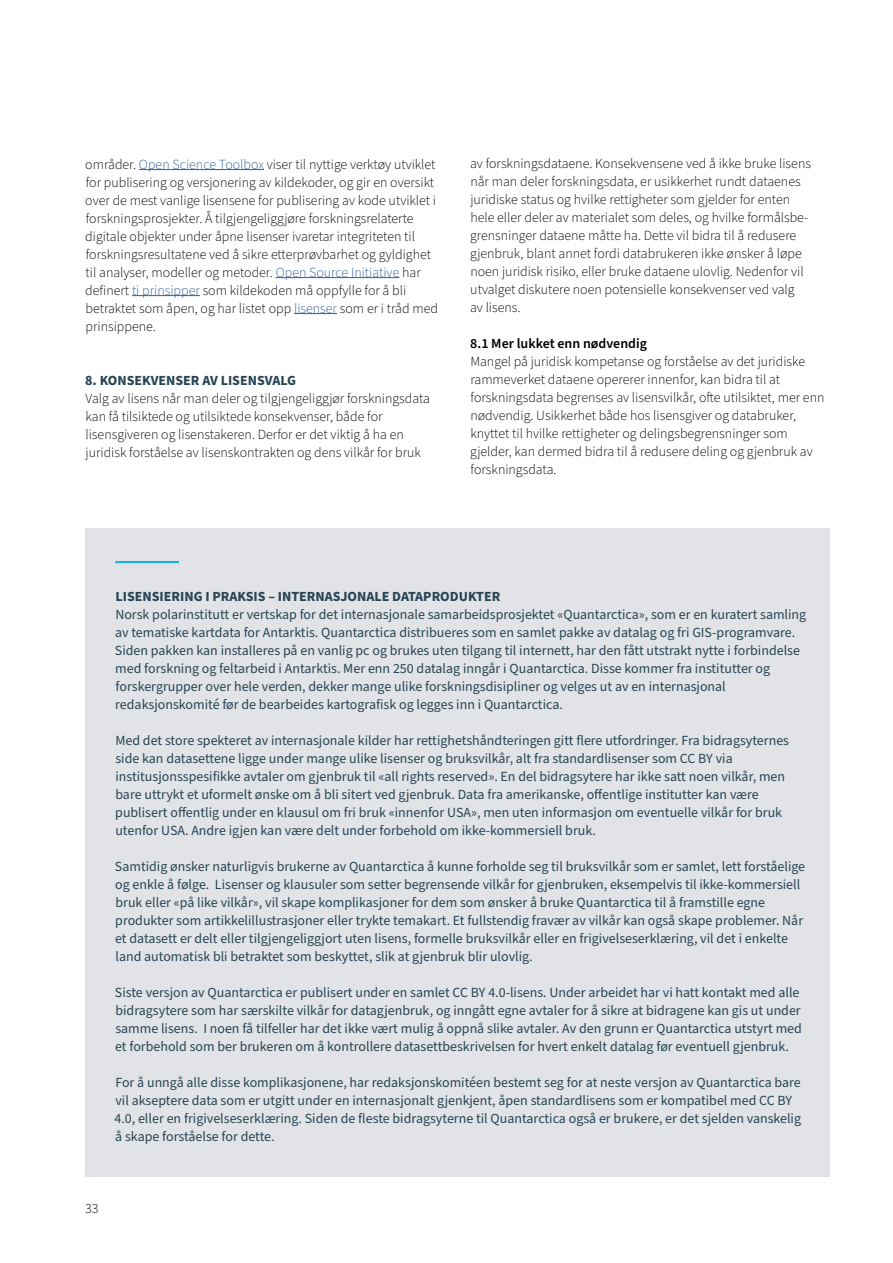
<style>
.page{position:relative;width:893px;height:1263px;background:#fff}
.page>*{position:absolute;margin:0;border:0;box-sizing:border-box;transform-origin:0 0}
.t1{font:13.95px/18px "Source Sans Pro";color:#274555}
.t2{font:300 13.95px/18px "Source Sans Pro";color:#000}
.t3{font:700 13.95px "Source Sans Pro";color:#274555}
.t4{font:600 13.95px "Source Sans Pro";color:#000}
.s1{color:#325d95}
</style>
<div class="page">
<hr style="left:139px;top:169px;width:125px;height:1px;background:#325d95">
<hr style="left:276px;top:277px;width:123px;height:1px;background:#325d95">
<hr style="left:132px;top:295px;width:68px;height:1px;background:#325d95">
<hr style="left:294px;top:313px;width:43px;height:1px;background:#325d95">
<div style="left:85px;top:529px;width:744px;height:648px;background:#e2e3e7"></div>
<hr style="left:115px;top:561px;width:64px;height:2px;background:#1db3d5">
<p class="t2" style="left:85px;top:155px;width:354px">områder. <span class="s1">Open Science Toolbox</span> viser til nyttige verktøy utviklet for publisering og versjonering av kildekoder, og gir en oversikt over de mest vanlige lisensene for publisering av kode utviklet i forskningsprosjekter. Å tilgjengeliggjøre forskningsrelaterte digitale objekter under åpne lisenser ivaretar integriteten til forskningsresultatene ved å sikre etterprøvbarhet og gyldighet til analyser, modeller og metoder. <span class="s1">Open Source Initiative</span> har definert <span class="s1">ti prinsipper</span> som kildekoden må oppfylle for å bli betraktet som åpen, og har listet opp <span class="s1">lisenser</span> som er i tråd med prinsippene.</p>
<p class="t3" style="left:85px;top:370px;width:212px">8. KONSEKVENSER AV LISENSVALG</p>
<p class="t2" style="left:86px;top:389px;width:346px">Valg av lisens når man deler og tilgjengeliggjør forskningsdata kan få tilsiktede og utilsiktede konsekvenser, både for lisensgiveren og lisenstakeren. Derfor er det viktig å ha en juridisk forståelse av lisenskontrakten og dens vilkår for bruk</p>
<p class="t2" style="left:470px;top:155px;width:342px">av forskningsdataene. Konsekvensene ved å ikke bruke lisens når man deler forskningsdata, er usikkerhet rundt dataenes juridiske status og hvilke rettigheter som gjelder for enten hele eller deler av materialet som deles, og hvilke formålsbe&shy;grensninger dataene måtte ha. Dette vil bidra til å redusere gjenbruk, blant annet fordi databrukeren ikke ønsker å løpe noen juridisk risiko, eller bruke dataene ulovlig. Nedenfor vil utvalget diskutere noen potensielle konsekvenser ved valg<br>av lisens.</p>
<p class="t4" style="left:470px;top:334px;width:178px">8.1 Mer lukket enn nødvendig</p>
<p class="t2" style="left:470px;top:353px;width:356px">Mangel på juridisk kompetanse og forståelse av det juridiske rammeverket dataene opererer innenfor, kan bidra til at forskningsdata begrenses av lisensvilkår, ofte utilsiktet, mer enn nødvendig. Usikkerhet både hos lisensgiver og databruker, knyttet til hvilke rettigheter og delingsbegrensninger som gjelder, kan dermed bidra til å redusere deling og gjenbruk av forskningsdata.</p>
<p class="t3" style="left:116px;top:586px;width:386px">LISENSIERING I PRAKSIS – INTERNASJONALE DATAPRODUKTER</p>
<p class="t1" style="left:115px;top:605px;width:693px">Norsk polarinstitutt er vertskap for det internasjonale samarbeidsprosjektet «Quantarctica», som er en kuratert samling av tematiske kartdata for Antarktis. Quantarctica distribueres som en samlet pakke av datalag og fri GIS-programvare.<br>Siden pakken kan installeres på en vanlig pc og brukes uten tilgang til internett, har den fått utstrakt nytte i forbindelse med forskning og feltarbeid i Antarktis. Mer enn 250 datalag inngår i Quantarctica. Disse kommer fra institutter og forskergrupper over hele verden, dekker mange ulike forskningsdisipliner og velges ut av en internasjonal redaksjonskomité før de bearbeides kartografisk og legges inn i Quantarctica.</p>
<p class="t1" style="left:115px;top:731px;width:675px">Med det store spekteret av internasjonale kilder har rettighetshåndteringen gitt flere utfordringer. Fra bidragsyternes side kan datasettene ligge under mange ulike lisenser og bruksvilkår, alt fra standardlisenser som CC BY via institusjonsspesifikke avtaler om gjenbruk til «all rights reserved». En del bidragsytere har ikke satt noen vilkår, men bare uttrykt et uformelt ønske om å bli sitert ved gjenbruk. Data fra amerikanske, offentlige institutter kan være publisert offentlig under en klausul om fri bruk «innenfor USA», men uten informasjon om eventuelle vilkår for bruk utenfor USA. Andre igjen kan være delt under forbehold om ikke-kommersiell bruk.</p>
<p class="t1" style="left:115px;top:857px;width:692px">Samtidig ønsker naturligvis brukerne av Quantarctica å kunne forholde seg til bruksvilkår som er samlet, lett forståelige og enkle å følge. Lisenser og klausuler som setter begrensende vilkår for gjenbruken, eksempelvis til ikke-kommersiell bruk eller «på like vilkår», vil skape komplikasjoner for dem som ønsker å bruke Quantarctica til å framstille egne produkter som artikkelillustrasjoner eller trykte temakart. Et fullstendig fravær av vilkår kan også skape problemer. Når et datasett er delt eller tilgjengeliggjort uten lisens, formelle bruksvilkår eller en frigivelseserklæring, vil det i enkelte land automatisk bli betraktet som beskyttet, slik at gjenbruk blir ulovlig.</p>
<p class="t1" style="left:115px;top:983px;width:688px">Siste versjon av Quantarctica er publisert under en samlet CC BY 4.0-lisens. Under arbeidet har vi hatt kontakt med alle bidragsytere som har særskilte vilkår for datagjenbruk, og inngått egne avtaler for å sikre at bidragene kan gis ut under samme lisens. I noen få tilfeller har det ikke vært mulig å oppnå slike avtaler. Av den grunn er Quantarctica utstyrt med et forbehold som ber brukeren om å kontrollere datasettbeskrivelsen for hvert enkelt datalag før eventuell gjenbruk.</p>
<p class="t1" style="left:114px;top:1073px;width:688px">For å unngå alle disse komplikasjonene, har redaksjonskomitéen bestemt seg for at neste versjon av Quantarctica bare vil akseptere data som er utgitt under en internasjonalt gjenkjent, åpen standardlisens som er kompatibel med CC BY 4.0, eller en frigivelseserklæring. Siden de fleste bidragsyterne til Quantarctica også er brukere, er det sjelden vanskelig å skape forståelse for dette.</p>
<p class="t2" style="left:85px;top:1199px;width:15px">33</p>
</div>
